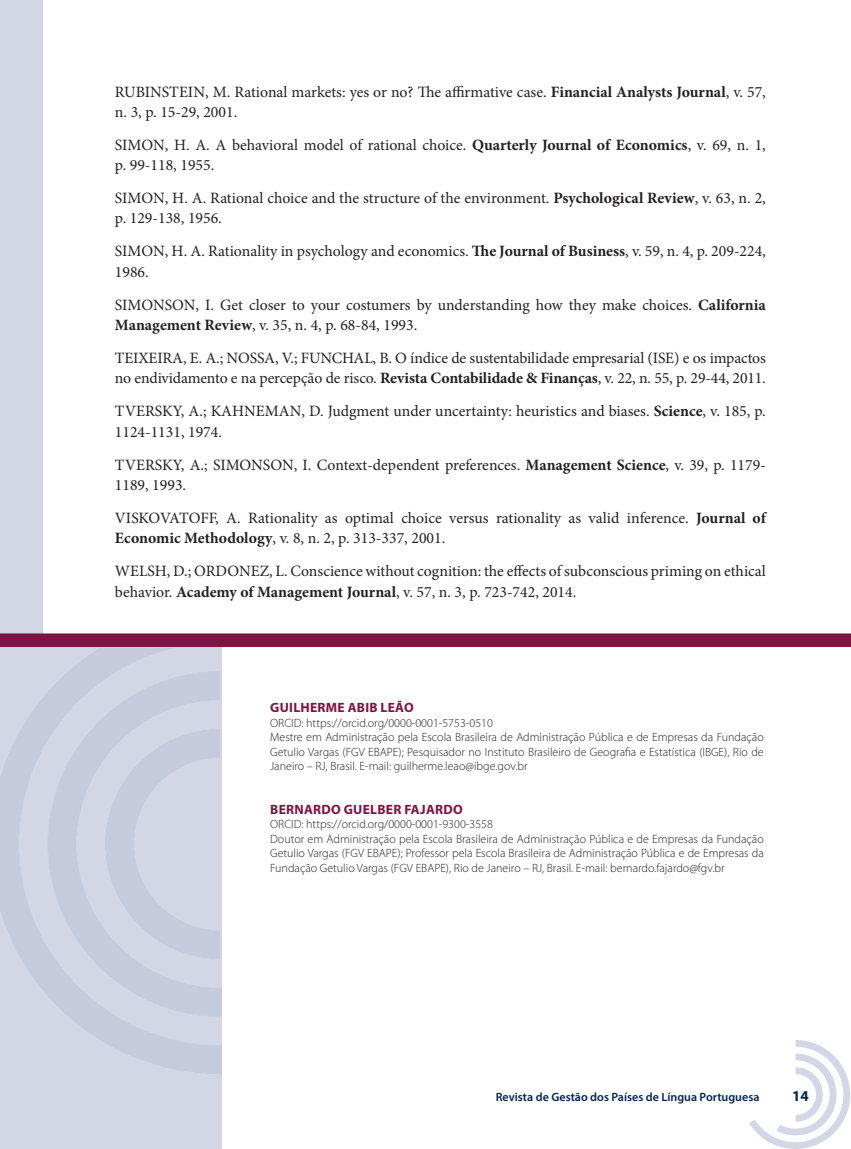
<style>
.page{position:relative;width:851px;height:1149px;background:#fff}
.page>*{position:absolute;margin:0;border:0;box-sizing:border-box;transform-origin:0 0}
.bibliografia{font:15.75px/20.2px "Minion Pro";color:#231f20}
.t1{font:700 15px "Myriad Pro";color:#002353}
.autor{font:700 13.5px "Myriad Pro";letter-spacing:.02em;color:#7f1343}
.rodapé_do_autor{font:300 12px/14.4px "Myriad Pro";color:#231f20;text-align:justify}
.t2{font:600 12px "Myriad Pro";color:#002353}
.s1{font-weight:700}
</style>
<div class="page">
<img style="left:749px;top:1040px;width:101px;height:108px">
<div style="left:0;top:0;width:43px;height:1148px;background:#d3d7e5"></div>
<div style="left:1px;top:646px;width:220px;height:502px;background:linear-gradient(to right,#cdd2e2,#ced3e2)"></div>
<div style="left:0;top:633px;width:850px;height:13px;background:#7f1343"></div>
<p class="bibliografia" style="left:115px;top:81px;width:652px">RUBINSTEIN, M. Rational markets: yes or no? The affirmative case. <span class="s1">Financial Analysts Journal</span>, v. 57, n. 3, p. 15-29, 2001.</p>
<p class="bibliografia" style="left:115px;top:135px;width:652px">SIMON, H. A. A behavioral model of rational choice. <span class="s1">Quarterly Journal of Economics</span>, v. 69, n. 1, p. 99-118, 1955.</p>
<p class="bibliografia" style="left:115px;top:188px;width:652px">SIMON, H. A. Rational choice and the structure of the environment. <span class="s1">Psychological Review</span>, v. 63, n. 2, p. 129-138, 1956.</p>
<p class="bibliografia" style="left:115px;top:241px;width:652px">SIMON, H. A. Rationality in psychology and economics. <span class="s1">The Journal of Business</span>, v. 59, n. 4, p. 209-224,<br>1986.</p>
<p class="bibliografia" style="left:115px;top:294px;width:652px">SIMONSON, I. Get closer to your costumers by understanding how they make choices. <span class="s1">California<br>Management Review</span>, v. 35, n. 4, p. 68-84, 1993.</p>
<p class="bibliografia" style="left:115px;top:348px;width:652px">TEIXEIRA, E. A.; NOSSA, V.; FUNCHAL, B. O índice de sustentabilidade empresarial (ISE) e os impactos no endividamento e na percepção de risco. <span class="s1">Revista Contabilidade &amp; Finanças</span>, v. 22, n. 55, p. 29-44, 2011.</p>
<p class="bibliografia" style="left:115px;top:401px;width:652px">TVERSKY, A.; KAHNEMAN, D. Judgment under uncertainty: heuristics and biases. <span class="s1">Science</span>, v. 185, p.<br>1124-1131, 1974.</p>
<p class="bibliografia" style="left:115px;top:454px;width:652px">TVERSKY, A.; SIMONSON, I. Context-dependent preferences. <span class="s1">Management Science</span>, v. 39, p. 1179-<br>1189, 1993.</p>
<p class="bibliografia" style="left:115px;top:507px;width:652px">VISKOVATOFF, A. Rationality as optimal choice versus rationality as valid inference. <span class="s1">Journal of<br>Economic Methodology</span>, v. 8, n. 2, p. 313-337, 2001.</p>
<p class="bibliografia" style="left:115px;top:561px;width:652px">WELSH, D.; ORDONEZ, L. Conscience without cognition: the effects of subconscious priming on ethical behavior. <span class="s1">Academy of Management Journal</span>, v. 57, n. 3, p. 723-742, 2014.</p>
<p class="autor" style="left:270px;top:698px;width:145px">GUILHERME ABIB LEÃO</p>
<p class="rodapé_do_autor" style="left:270px;top:715px;width:224px">ORCID: https://orcid.org/0000-0001-5753-0510</p>
<p class="rodapé_do_autor" style="left:270px;top:729px;width:495px">Mestre em Administração pela Escola Brasileira de Administração Pública e de Empresas da Fundação Getulio Vargas (FGV EBAPE); Pesquisador no Instituto Brasileiro de Geografia e Estatística (IBGE), Rio de Janeiro – RJ, Brasil. E-mail: guilherme.leao@ibge.gov.br</p>
<p class="autor" style="left:270px;top:800px;width:194px">BERNARDO GUELBER FAJARDO</p>
<p class="rodapé_do_autor" style="left:270px;top:816px;width:224px">ORCID: https://orcid.org/0000-0001-9300-3558</p>
<p class="rodapé_do_autor" style="left:270px;top:831px;width:495px">Doutor em Administração pela Escola Brasileira de Administração Pública e de Empresas da Fundação Getulio Vargas (FGV EBAPE); Professor pela Escola Brasileira de Administração Pública e de Empresas da Fundação Getulio Vargas (FGV EBAPE), Rio de Janeiro – RJ, Brasil. E-mail: bernardo.fajardo@fgv.br</p>
<p class="t2" style="left:495px;top:1088px;width:265px">Revista de Gestão dos Países de Língua Portuguesa</p>
<p class="t1" style="left:792px;top:1086px;width:18px">14</p>
</div>
